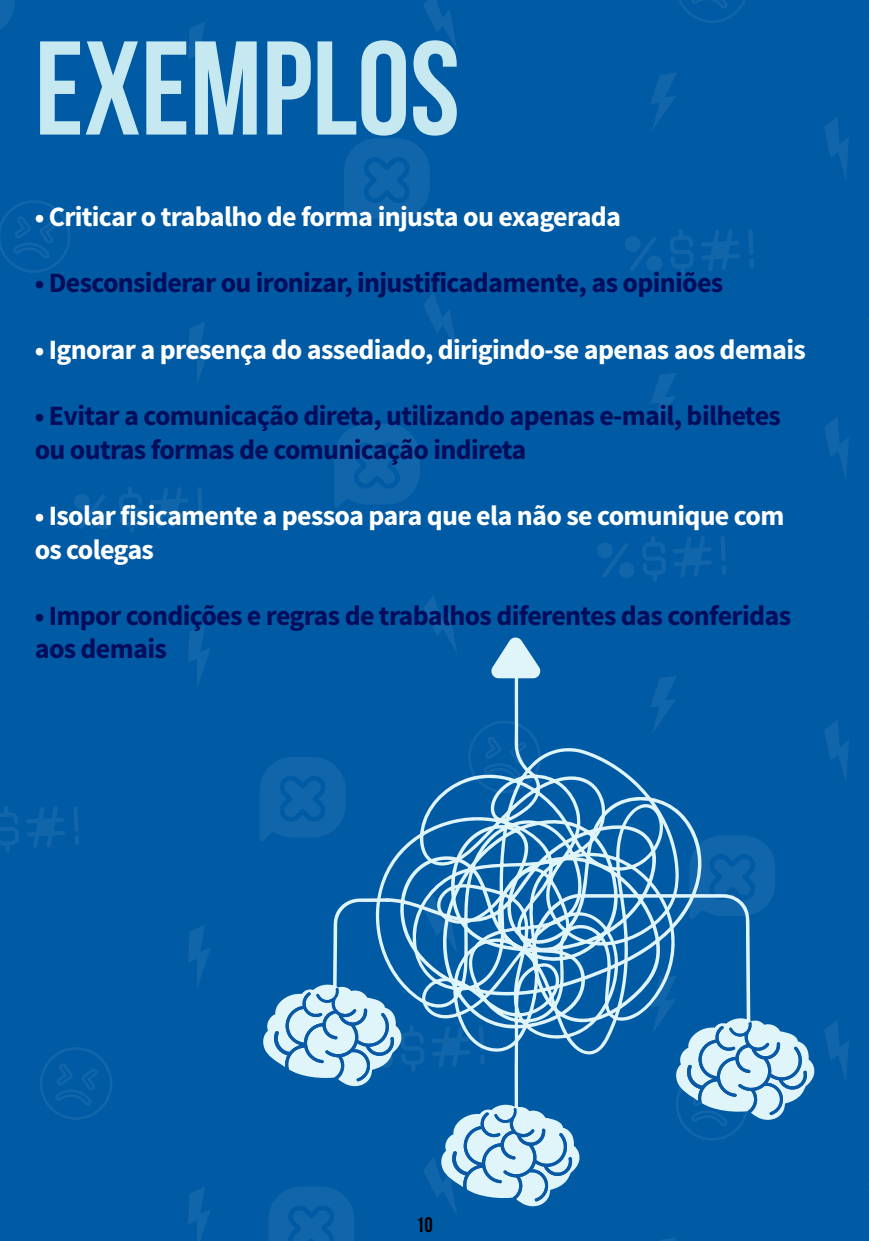
<style>
.page{position:relative;width:869px;height:1241px;background:#fff}
.page>*{position:absolute;margin:0;border:0;box-sizing:border-box;transform-origin:0 0}
.t1{font:700 133px "Bebas Neue";color:#c5e8f1}
.t2{font:700 28px/33.2px "Source Sans Pro";letter-spacing:-.025em;color:#030d5c}
.t3{font:700 28px/33.2px "Source Sans Pro";letter-spacing:-.025em;color:#fff}
.t4{font:700 21px "Bebas Neue";color:#000}
</style>
<div class="page">
<div style="left:0;top:0;width:868px;height:1240px;background:#005ba4"></div>
<svg style="left:0;top:200px;width:70px;height:73px"></svg>
<svg style="left:40px;top:1047px;width:72px;height:73px"></svg>
<svg style="left:679px;top:0;width:66px;height:23px"></svg>
<svg style="left:344px;top:138px;width:85px;height:84px"></svg>
<svg style="left:0;top:0;width:15px;height:29px"></svg>
<svg style="left:334px;top:424px;width:86px;height:84px"></svg>
<svg style="left:74px;top:487px;width:129px;height:46px"></svg>
<svg style="left:0;top:806px;width:79px;height:46px"></svg>
<svg style="left:625px;top:229px;width:128px;height:46px"></svg>
<svg style="left:597px;top:536px;width:129px;height:45px"></svg>
<svg style="left:824px;top:117px;width:24px;height:61px"></svg>
<svg style="left:650px;top:73px;width:26px;height:57px"></svg>
<svg style="left:188px;top:22px;width:22px;height:62px"></svg>
<svg style="left:423px;top:0;width:34px;height:50px"></svg>
<svg style="left:824px;top:417px;width:24px;height:61px"></svg>
<svg style="left:650px;top:373px;width:26px;height:57px"></svg>
<svg style="left:188px;top:322px;width:22px;height:62px"></svg>
<svg style="left:423px;top:292px;width:34px;height:58px"></svg>
<svg style="left:824px;top:721px;width:24px;height:60px"></svg>
<svg style="left:188px;top:625px;width:23px;height:62px"></svg>
<svg style="left:824px;top:1021px;width:24px;height:60px"></svg>
<svg style="left:188px;top:925px;width:23px;height:62px"></svg>
<svg style="left:188px;top:1187px;width:22px;height:53px"></svg>
<svg style="left:260px;top:596px;width:555px;height:644px"></svg>
<p class="t1" style="left:35px;top:16px;width:426px">EXEMPLOS</p>
<p class="t3" style="left:35px;top:201px;width:587px">• Criticar o trabalho de forma injusta ou exagerada</p>
<p class="t2" style="left:35px;top:267px;width:689px">• Desconsiderar ou ironizar, injustificadamente, as opiniões</p>
<p class="t3" style="left:35px;top:334px;width:772px">• Ignorar a presença do assediado, dirigindo-se apenas aos demais</p>
<p class="t2" style="left:35px;top:400px;width:747px">• Evitar a comunicação direta, utilizando apenas e-mail, bilhetes ou outras formas de comunicação indireta</p>
<p class="t3" style="left:35px;top:500px;width:750px">• Isolar fisicamente a pessoa para que ela não se comunique com os colegas</p>
<p class="t2" style="left:35px;top:600px;width:757px">• Impor condições e regras de trabalhos diferentes das conferidas aos demais</p>
<p class="t4" style="left:416px;top:1212px;width:18px">10</p>
</div>
